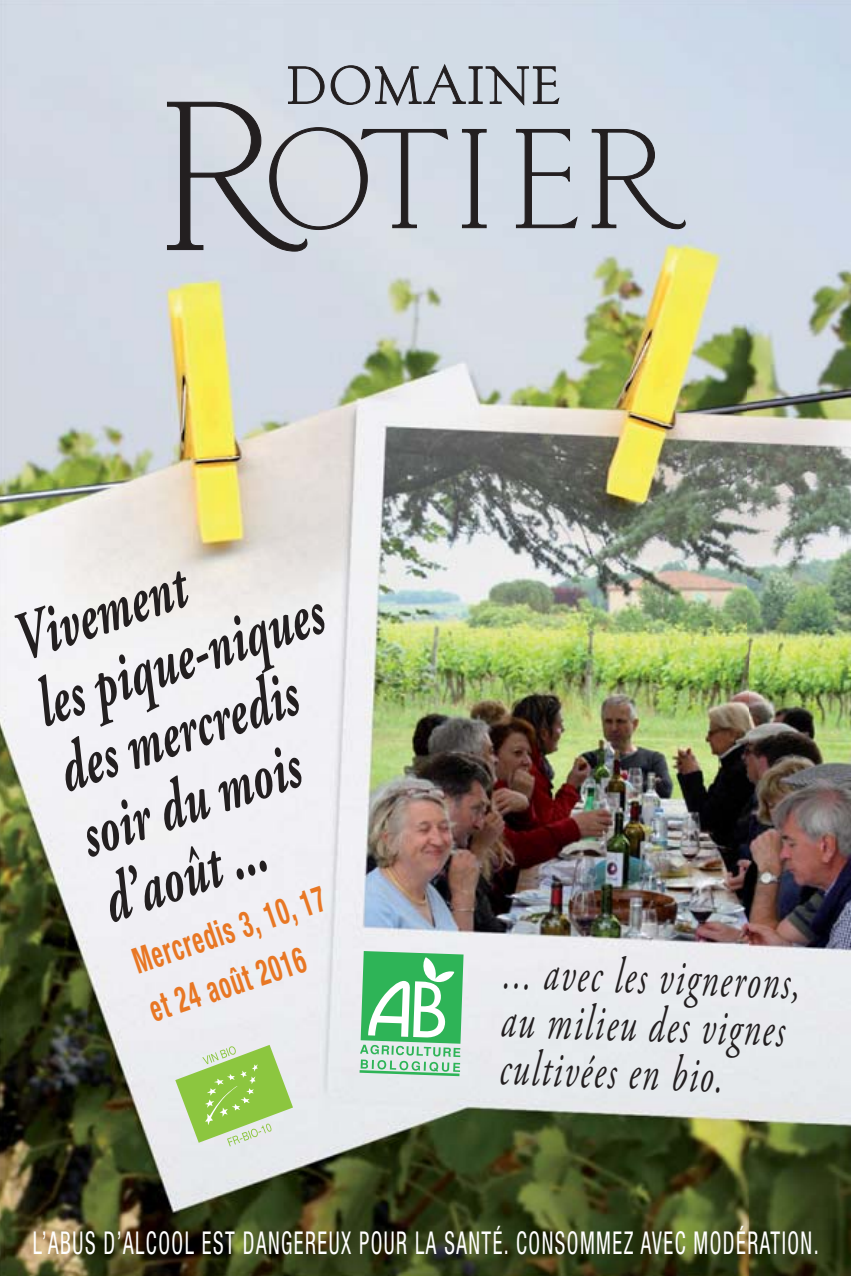
<style>
.page{position:relative;width:851px;height:1276px;background:#fff}
.page>*{position:absolute;margin:0;border:0;box-sizing:border-box;transform-origin:0 0}
.t1{font:italic 700 69px/69px "Adobe Garamond Pro";color:#231f20;scale:.66 1}
.t2{font:italic 51px/48px "Adobe Garamond Pro";color:#231f20;scale:.66 1}
.t3{font:700 condensed 36px/51px "Helvetica Neue LT Std";color:#e87724;scale:.66 1}
.t4{font:condensed 31.5px "Helvetica Neue LT Std";letter-spacing:.07em;color:#fff;scale:.67 1}
</style>
<div class="page">
<img style="left:0;top:0;width:850px;height:1276px">
<svg style="left:167px;top:45px;width:411px;height:207px;background:#bcc2ca"></svg>
<svg style="left:591px;top:128px;width:95px;height:102px;background:#afb5be"></svg>
<svg style="left:357px;top:951px;width:106px;height:126px;background:#81ce9a"></svg>
<svg style="left:175px;top:1045px;width:118px;height:101px;background:#b5d68c"></svg>
<h1 class="t1" style="left:5px;top:614px;width:456px;rotate:-19deg">Vivement<br>les pique-niques des mercredis soir du mois d’août ...</h1>
<p class="t3" style="left:127px;top:942px;width:306px;rotate:-19deg">Mercredis 3, 10, 17 et 24 août 2016</p>
<h2 class="t2" style="left:503px;top:952px;width:452px;rotate:2deg">... avec les vignerons, au milieu des vignes cultivées en bio.</h2>
<p class="t4" style="left:33px;top:1231px;width:1174px">L’ABUS D’ALCOOL EST DANGEREUX POUR LA SANTÉ. CONSOMMEZ AVEC MODÉRATION.</p>
</div>
